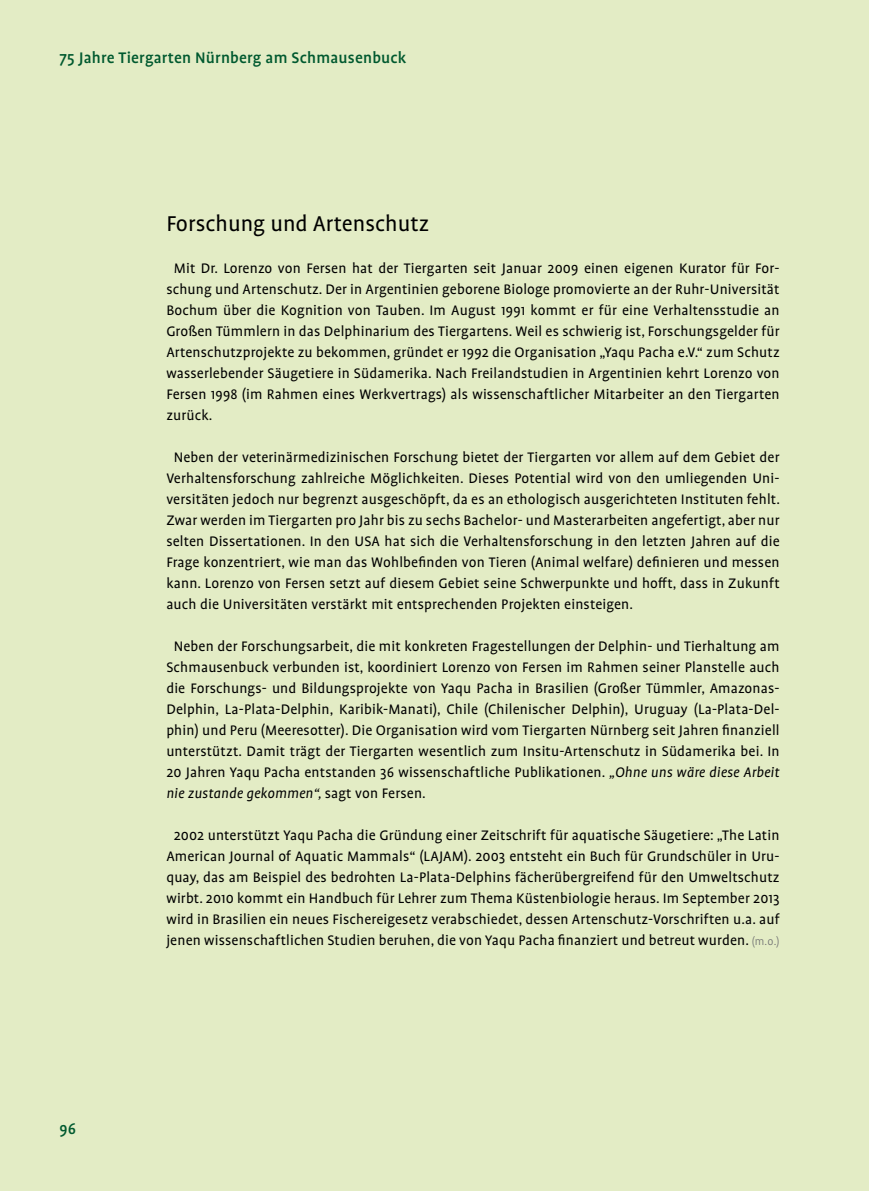
<style>
.page{position:relative;width:869px;height:1191px;background:#fff}
.page>*{position:absolute;margin:0;border:0;box-sizing:border-box;transform-origin:0 0}
.t1{font:24.5px "Profile OT";color:#000}
.t2{font:500 17.5px "Profile OT";letter-spacing:.01em;color:#00592f}
.t3{font:15.75px/21px "Profile OT";letter-spacing:.01em;color:#000;text-align:justify}
.s1{font-style:italic}
.s2{font-weight:300;font-size:12.25px;color:#707172}
</style>
<div class="page">
<div style="left:0;top:0;width:868px;height:1191px;background:#e3ecc5"></div>
<p class="t2" style="left:60px;top:49px;width:348px">75 Jahre Tiergarten Nürnberg am Schmausenbuck</p>
<p class="t2" style="left:60px;top:1120px;width:18px">96</p>
<h1 class="t1" style="left:166px;top:211px;width:264px">Forschung und Artenschutz</h1>
<p class="t3" style="left:166px;top:259px;width:614px;text-indent:7px">Mit Dr. Lorenzo von Fersen hat der Tiergarten seit Januar 2009 einen eigenen Kurator für For&shy;schung und Artenschutz. Der in Argentinien geborene Biologe promovierte an der Ruhr-Universität Bochum über die Kognition von Tauben. Im August 1991 kommt er für eine Verhaltensstudie an Großen Tümmlern in das Delphinarium des Tiergartens. Weil es schwierig ist, Forschungsgelder für Artenschutzprojekte zu bekommen, gründet er 1992 die Organisation „Yaqu Pacha e.V.“ zum Schutz wasserlebender Säugetiere in Südamerika. Nach Freilandstudien in Argentinien kehrt Lorenzo von Fersen 1998 (im Rahmen eines Werkvertrags) als wissenschaftlicher Mitarbeiter an den Tiergarten zurück.</p>
<p class="t3" style="left:166px;top:448px;width:615px;text-indent:7px">Neben der veterinärmedizinischen Forschung bietet der Tiergarten vor allem auf dem Gebiet der Verhaltensforschung zahlreiche Möglichkeiten. Dieses Potential wird von den umliegenden Uni&shy;versitäten jedoch nur begrenzt ausgeschöpft, da es an ethologisch ausgerichteten Instituten fehlt.<br>Zwar werden im Tiergarten pro Jahr bis zu sechs Bachelor- und Masterarbeiten angefertigt, aber nur selten Dissertationen. In den USA hat sich die Verhaltensforschung in den letzten Jahren auf die Frage konzentriert, wie man das Wohlbefinden von Tieren (Animal welfare) definieren und messen kann. Lorenzo von Fersen setzt auf diesem Gebiet seine Schwerpunkte und hofft, dass in Zukunft auch die Universitäten verstärkt mit entsprechenden Projekten einsteigen.</p>
<p class="t3" style="left:166px;top:636px;width:614px;text-indent:7px">Neben der Forschungsarbeit, die mit konkreten Fragestellungen der Delphin- und Tierhaltung am Schmausenbuck verbunden ist, koordiniert Lorenzo von Fersen im Rahmen seiner Planstelle auch die Forschungs- und Bildungsprojekte von Yaqu Pacha in Brasilien (Großer Tümmler, Amazonas-Delphin, La-Plata-Delphin, Karibik-Manati), Chile (Chilenischer Delphin), Uruguay (La-Plata-Del&shy;phin) und Peru (Meeresotter). Die Organisation wird vom Tiergarten Nürnberg seit Jahren finanziell unterstützt. Damit trägt der Tiergarten wesentlich zum Insitu-Artenschutz in Südamerika bei. In 20 Jahren Yaqu Pacha entstanden 36 wissenschaftliche Publikationen. <span class="s1">„Ohne uns wäre diese Arbeit nie zustande gekommen“,</span> sagt von Fersen.</p>
<p class="t3" style="left:166px;top:825px;width:614px;text-align:center">2002 unterstützt Yaqu Pacha die Gründung einer Zeitschrift für aquatische Säugetiere: „The Latin American Journal of Aquatic Mammals“ (LAJAM). 2003 entsteht ein Buch für Grundschüler in Uru&shy;quay, das am Beispiel des bedrohten La-Plata-Delphins fächerübergreifend für den Umweltschutz wirbt. 2010 kommt ein Handbuch für Lehrer zum Thema Küstenbiologie heraus. Im September 2013 wird in Brasilien ein neues Fischereigesetz verabschiedet, dessen Artenschutz-Vorschriften u.a. auf jenen wissenschaftlichen Studien beruhen, die von Yaqu Pacha finanziert und betreut wurden. <span class="s2">(m.o.)</span></p>
</div>
